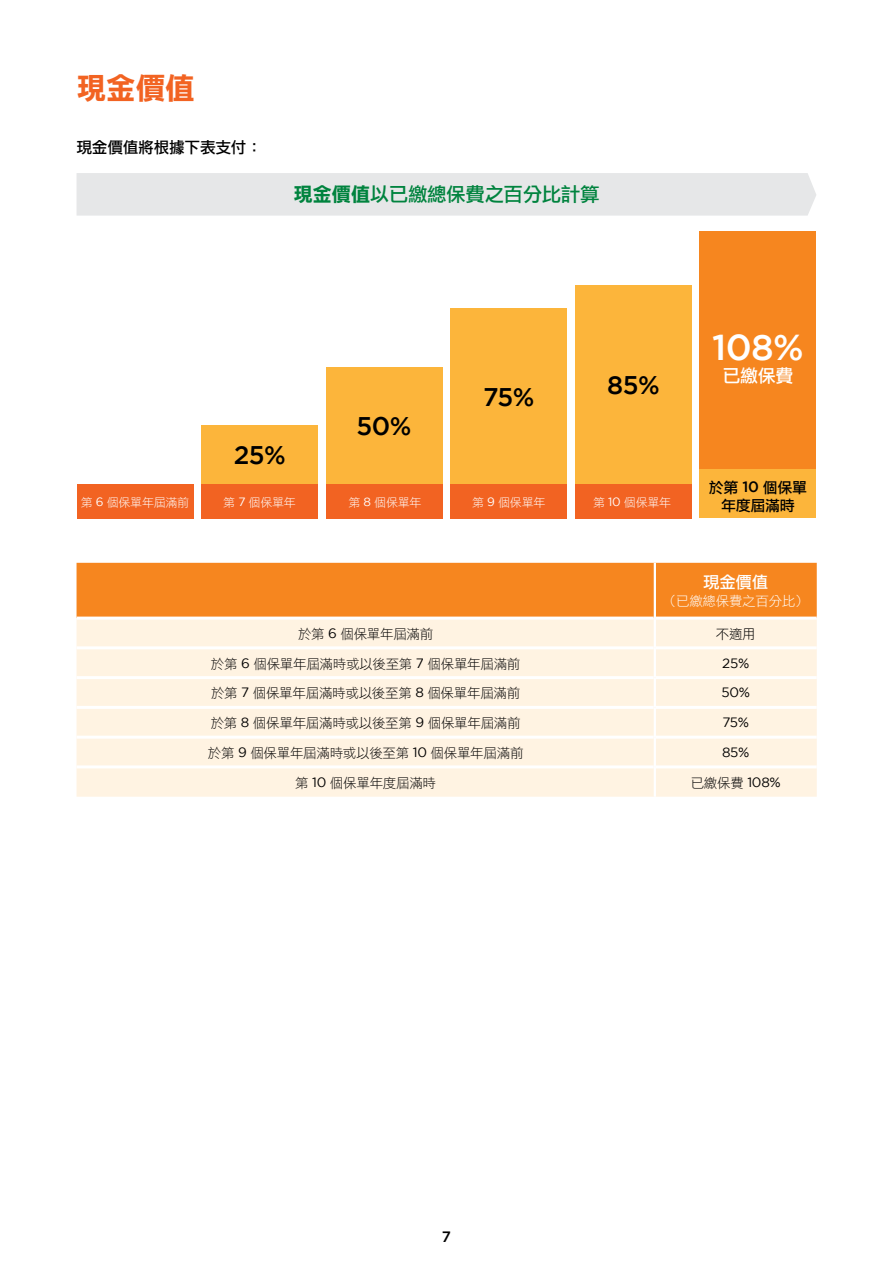
<style>
.page{position:relative;width:893px;height:1263px;background:#fff}
.page>*{position:absolute;margin:0;border:0;box-sizing:border-box;transform-origin:0 0}
.t1{font:500 36px "Gotham";color:#fff}
.t2{font:30px "DF Li Hei Bd WIN BF";color:#f26322}
.t3{font:500 25.5px "Gotham";letter-spacing:-.02em;color:#000}
.t4{font:19.5px "DF Li Hei Md WIN BF";letter-spacing:-.02em;color:#00833e}
.t5{font:18px "DF Li Hei Md WIN BF";color:#fff}
.t6{font:16.5px "DF Li Hei Md WIN BF";color:#fff}
.t7{font:15.75px "DF Li Hei Md WIN BF";letter-spacing:-.02em;color:#000}
.t8{font:15px/18px "DF Li Hei Md WIN BF";letter-spacing:-.02em;color:#000;text-align:center}
.t9{font:500 15px "Gotham";color:#000}
.t10{font:13.5px "DF Li Hei Lt WIN BF";letter-spacing:-.02em;color:#000}
.t11{font:13.5px "Gotham";letter-spacing:-.02em;color:#000}
.t12{font:13.5px "DF Li Hei Lt WIN BF";letter-spacing:-.02em;color:#fff}
.t13{font:12px "DF Li Hei Lt WIN BF";letter-spacing:-.02em;color:#fff}
.s1{font-family:"DF Li Hei Bd WIN BF"}
.s2{font-family:"Gotham"}
.s3{font-family:"Gotham";font-weight:500}
</style>
<div class="page">
<div style="left:326px;top:367px;width:117px;height:117px;background:#fcb53b"></div>
<div style="left:201px;top:426px;width:117px;height:58px;background:#fcb53b"></div>
<div style="left:326px;top:484px;width:117px;height:34px;background:#f26322"></div>
<div style="left:201px;top:484px;width:117px;height:34px;background:#f26322"></div>
<div style="left:77px;top:173px;width:739px;height:43px;background:#e6e7e8"></div>
<div style="left:575px;top:285px;width:117px;height:199px;background:#fcb53b"></div>
<div style="left:450px;top:308px;width:117px;height:176px;background:#fcb53b"></div>
<div style="left:699px;top:231px;width:117px;height:253px;background:#f6861f"></div>
<div style="left:77px;top:484px;width:116px;height:34px;background:#f26322"></div>
<div style="left:575px;top:484px;width:117px;height:34px;background:#f26322"></div>
<div style="left:450px;top:484px;width:117px;height:34px;background:#f26322"></div>
<div style="left:699px;top:469px;width:117px;height:49px;background:#fcb53b"></div>
<div style="left:77px;top:563px;width:740px;height:54px;background:#f6861f"></div>
<div style="left:77px;top:620px;width:740px;height:177px;background:#fff3e2"></div>
<hr style="left:77px;top:646px;width:577px;height:3px;background:#fff">
<hr style="left:656px;top:646px;width:161px;height:3px;background:#fff">
<hr style="left:77px;top:676px;width:577px;height:3px;background:#fff">
<hr style="left:656px;top:676px;width:161px;height:3px;background:#fff">
<hr style="left:77px;top:706px;width:577px;height:3px;background:#fff">
<hr style="left:656px;top:706px;width:161px;height:3px;background:#fff">
<hr style="left:77px;top:736px;width:577px;height:3px;background:#fff">
<hr style="left:656px;top:736px;width:161px;height:3px;background:#fff">
<hr style="left:77px;top:765px;width:577px;height:3px;background:#fff">
<hr style="left:656px;top:765px;width:161px;height:3px;background:#fff">
<hr style="left:654px;top:563px;width:2px;height:55px;background:#fff">
<hr style="left:654px;top:618px;width:2px;height:30px;background:#fff">
<hr style="left:654px;top:648px;width:2px;height:30px;background:#fff">
<hr style="left:654px;top:678px;width:2px;height:29px;background:#fff">
<hr style="left:654px;top:707px;width:2px;height:30px;background:#fff">
<hr style="left:654px;top:737px;width:2px;height:30px;background:#fff">
<hr style="left:654px;top:767px;width:2px;height:30px;background:#fff">
<h2 class="t2" style="left:77px;top:73px;width:120px">現金價值</h2>
<p class="t7" style="left:77px;top:140px;width:187px">現金價值將根據下表支付：</p>
<h3 class="t4" style="left:293px;top:184px;width:308px"><span class="s1">現金價值</span>以已繳總保費之百分比計算</h3>
<h3 class="t3" style="left:234px;top:441px;width:54px">25%</h3>
<p class="t13" style="left:81px;top:496px;width:110px">第 <span class="s2">6</span> 個保單年屆滿前</p>
<p class="t13" style="left:223px;top:496px;width:74px">第 <span class="s2">7</span> 個保單年</p>
<h3 class="t3" style="left:356px;top:411px;width:56px">50%</h3>
<h3 class="t3" style="left:483px;top:382px;width:53px">75%</h3>
<h3 class="t3" style="left:607px;top:370px;width:54px">85%</h3>
<p class="t13" style="left:348px;top:496px;width:75px">第 <span class="s2">8</span> 個保單年</p>
<p class="t13" style="left:472px;top:496px;width:75px">第 <span class="s2">9</span> 個保單年</p>
<p class="t13" style="left:593px;top:496px;width:80px">第 <span class="s2">10</span> 個保單年</p>
<h1 class="t1" style="left:712px;top:327px;width:93px">108%</h1>
<h3 class="t5" style="left:722px;top:367px;width:72px">已繳保費</h3>
<p class="t8" style="left:709px;top:478px;width:100px">於第 <span class="s3">10</span> 個保單年度屆滿時</p>
<p class="t6" style="left:703px;top:574px;width:67px">現金價值</p>
<p class="t12" style="left:670px;top:594px;width:134px">(已繳總保費之百分比)</p>
<p class="t10" style="left:298px;top:627px;width:137px">於第 <span class="s2">6</span> 個保單年屆滿前</p>
<p class="t10" style="left:716px;top:627px;width:41px">不適用</p>
<p class="t10" style="left:211px;top:657px;width:311px">於第 <span class="s2">6</span> 個保單年屆滿時或以後至第 <span class="s2">7</span> 個保單年屆滿前</p>
<p class="t11" style="left:722px;top:655px;width:29px">25%</p>
<p class="t10" style="left:211px;top:687px;width:311px">於第 <span class="s2">7</span> 個保單年屆滿時或以後至第 <span class="s2">8</span> 個保單年屆滿前</p>
<p class="t11" style="left:721px;top:685px;width:30px">50%</p>
<p class="t10" style="left:211px;top:716px;width:311px">於第 <span class="s2">8</span> 個保單年屆滿時或以後至第 <span class="s2">9</span> 個保單年屆滿前</p>
<p class="t11" style="left:722px;top:715px;width:28px">75%</p>
<p class="t10" style="left:208px;top:746px;width:317px">於第 <span class="s2">9</span> 個保單年屆滿時或以後至第 <span class="s2">10</span> 個保單年屆滿前</p>
<p class="t11" style="left:722px;top:745px;width:29px">85%</p>
<p class="t10" style="left:295px;top:776px;width:142px">第 <span class="s2">10</span> 個保單年度屆滿時</p>
<p class="t10" style="left:691px;top:776px;width:92px">已繳保費 <span class="s2">108%</span></p>
<p class="t9" style="left:442px;top:1228px;width:11px">7</p>
</div>
